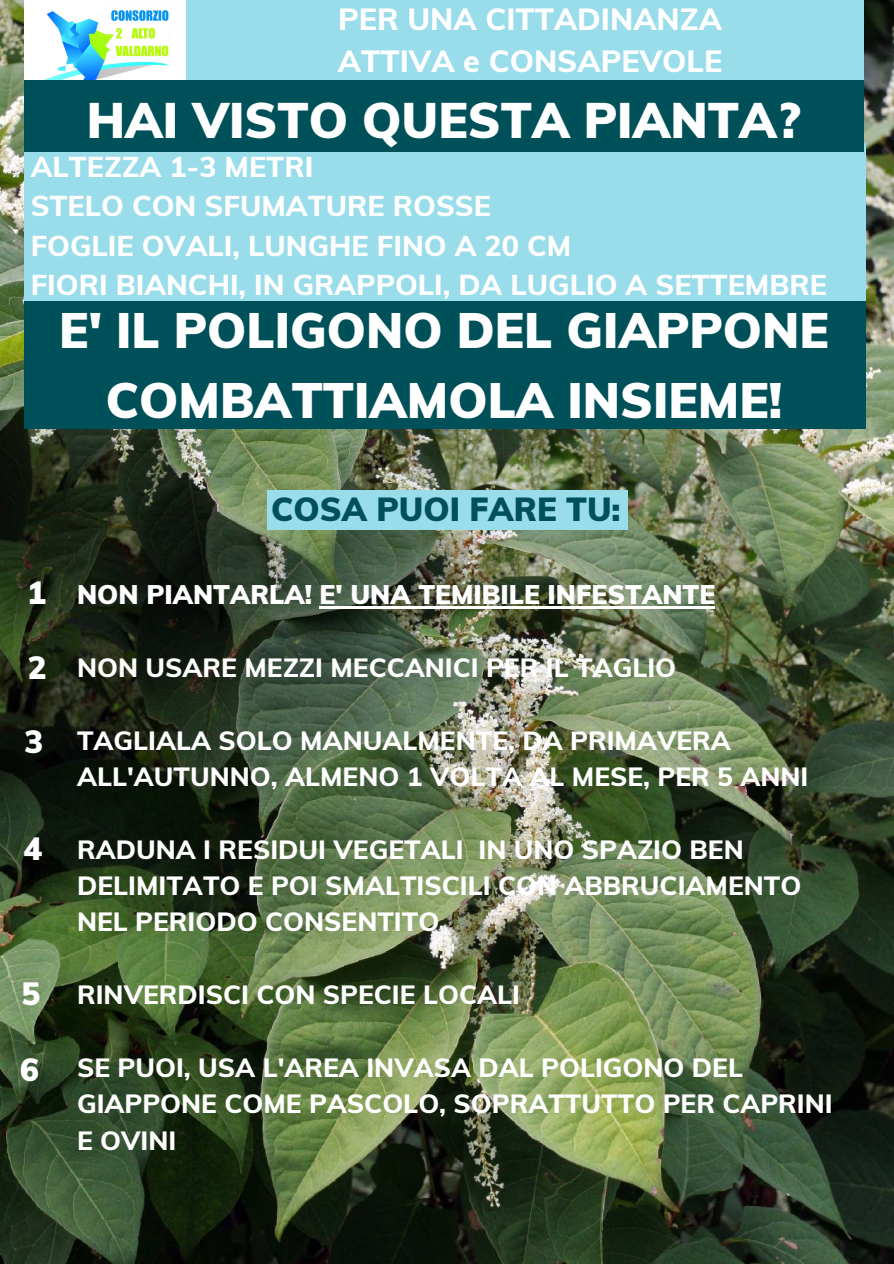
<style>
.page{position:relative;width:894px;height:1264px;background:#fff}
.page>*{position:absolute;margin:0;border:0;box-sizing:border-box;transform-origin:0 0}
.t1{font:900 48.9px "Muli";color:#fff}
.t2{font:900 48.75px "Muli";color:#fff}
.t3{font:900 32.7px "Muli";color:#005059}
.t4{font:900 31.5px "Muli";color:#fff}
.t5{font:800 30.6px "Muli";color:#fff}
.t6{font:800 28.65px "Muli";color:#fff}
.t7{font:800 26.4px/36.3px "Muli";color:#fff}
.t8{font:900 26.4px "Muli";color:#fff}
</style>
<div class="page">
<img style="left:0;top:0;width:893px;height:1263px">
<div style="left:267px;top:490px;width:360px;height:39px;background:#99dcea"></div>
<div style="left:24px;top:143px;width:841px;height:158px;background:#99dcea"></div>
<div style="left:24px;top:79px;width:839px;height:73px;background:#005059"></div>
<hr style="left:319px;top:606px;width:396px;height:2px;background:#fff">
<div style="left:185px;top:0;width:678px;height:80px;background:#99dcea"></div>
<img style="left:24px;top:0;width:161px;height:80px">
<div style="left:24px;top:301px;width:841px;height:127px;background:#005059"></div>
<p class="t5" style="left:338px;top:-1px;width:385px">PER UNA CITTADINANZA</p>
<p class="t5" style="left:338px;top:42px;width:386px">ATTIVA e CONSAPEVOLE</p>
<p class="t1" style="left:87px;top:89px;width:714px">HAI VISTO QUESTA PIANTA?</p>
<p class="t6" style="left:31px;top:148px;width:284px">ALTEZZA 1-3 METRI</p>
<p class="t6" style="left:31px;top:187px;width:461px">STELO CON SFUMATURE ROSSE</p>
<p class="t6" style="left:31px;top:227px;width:542px">FOGLIE OVALI, LUNGHE FINO A 20 CM</p>
<p class="t6" style="left:31px;top:266px;width:797px">FIORI BIANCHI, IN GRAPPOLI, DA LUGLIO A SETTEMBRE</p>
<p class="t2" style="left:59px;top:299px;width:771px">E' IL POLIGONO DEL GIAPPONE</p>
<p class="t2" style="left:106px;top:368px;width:677px">COMBATTIAMOLA INSIEME!</p>
<p class="t3" style="left:271px;top:488px;width:351px">COSA PUOI FARE TU:</p>
<p class="t4" style="left:27px;top:572px;width:20px">1</p>
<p class="t8" style="left:77px;top:577px;width:639px">NON PIANTARLA! E' UNA TEMIBILE INFESTANTE</p>
<p class="t4" style="left:28px;top:647px;width:20px">2</p>
<p class="t7" style="left:77px;top:648px;width:600px">NON USARE MEZZI MECCANICI PER IL TAGLIO</p>
<p class="t4" style="left:25px;top:721px;width:20px">3</p>
<p class="t7" style="left:77px;top:721px;width:732px">TAGLIALA SOLO MANUALMENTE, DA PRIMAVERA<br>ALL'AUTUNNO, ALMENO 1 VOLTA AL MESE, PER 5 ANNI</p>
<p class="t4" style="left:23px;top:828px;width:20px">4</p>
<p class="t7" style="left:77px;top:830px;width:725px">RADUNA I RESIDUI VEGETALI IN UNO SPAZIO BEN<br>DELIMITATO E POI SMALTISCILI CON ABBRUCIAMENTO<br>NEL PERIODO CONSENTITO</p>
<p class="t4" style="left:22px;top:972px;width:20px">5</p>
<p class="t7" style="left:77px;top:976px;width:444px">RINVERDISCI CON SPECIE LOCALI</p>
<p class="t4" style="left:20px;top:1048px;width:20px">6</p>
<p class="t7" style="left:77px;top:1048px;width:757px">SE PUOI, USA L'AREA INVASA DAL POLIGONO DEL<br>GIAPPONE COME PASCOLO, SOPRATTUTTO PER CAPRINI<br>E OVINI</p>
</div>
